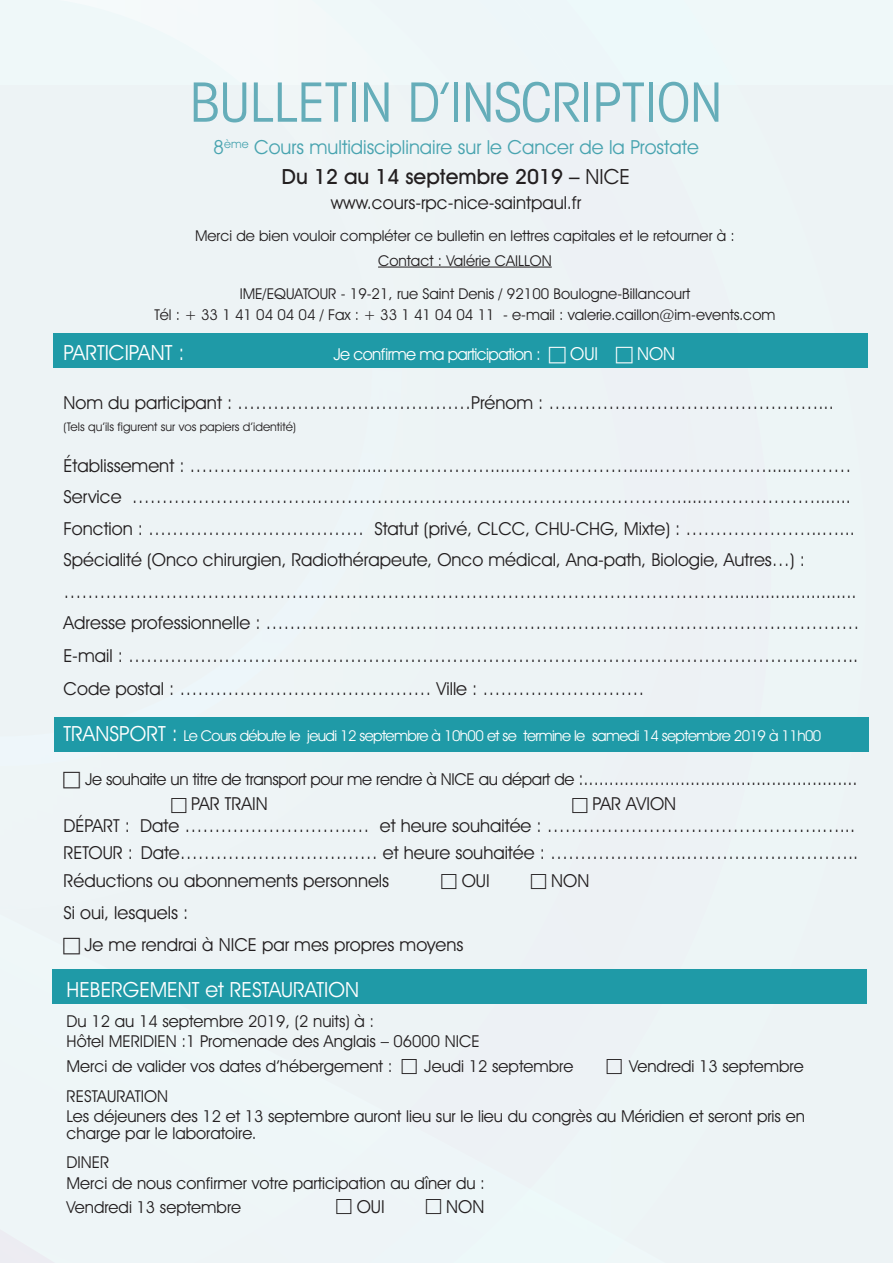
<style>
.page{position:relative;width:893px;height:1263px;background:#fff}
.page>*{position:absolute;margin:0;border:0;box-sizing:border-box;transform-origin:0 0}
.t1{font:condensed 54px "Avant Garde IT Cby BT";color:#65adb9}
.t2{font:21px "Avant Garde IT Cby BT";color:#fff}
.t3{font:500 21px "Avant Garde IT Cby BT";color:#231f20}
.t4{font:19.5px "Avant Garde IT Cby BT";color:#49a4b0}
.t5{font:18px/31.5px "Avant Garde IT Cby BT";color:#231f20}
.t6{font:18px "Avant Garde IT Cby BT";color:#fff}
.t7{font:16.5px/16.5px "Avant Garde IT Cby BT";color:#231f20}
.t8{font:16.5px "Avant Garde IT Cby BT";letter-spacing:-.02em;color:#231f20}
.t9{font:16.5px "Avant Garde IT Cby BT";letter-spacing:-.04em;color:#fff}
.t10{font:15px "Avant Garde IT Cby BT";color:#231f20}
.t11{font:15px "Avant Garde IT Cby BT";letter-spacing:-.04em;color:#fff}
.t12{font:12px "Avant Garde IT Cby BT";color:#231f20}
.s1{font-weight:400}
.s2{font-size:21px}
.s3{font-size:18px}
</style>
<div class="page">
<div style="left:0;top:0;width:372px;height:85px;background:#eff8f9"></div>
<div style="left:0;top:85px;width:893px;height:1178px;background:#edf3f5"></div>
<div style="left:0;top:668px;width:90px;height:595px;background:#eef5f7"></div>
<div style="left:54px;top:334px;width:814px;height:34px;background:#1f9aa7"></div>
<div style="left:54px;top:718px;width:814px;height:34px;background:#1f9aa7"></div>
<div style="left:52px;top:970px;width:814px;height:34px;background:#1f9aa7"></div>
<hr style="left:378px;top:267px;width:174px;height:1px;background:#231f20">
<svg style="left:64px;top:771px;width:16px;height:17px"></svg>
<svg style="left:172px;top:797px;width:15px;height:16px"></svg>
<svg style="left:572px;top:797px;width:15px;height:16px"></svg>
<svg style="left:442px;top:873px;width:15px;height:15px"></svg>
<svg style="left:531px;top:873px;width:15px;height:15px"></svg>
<svg style="left:64px;top:937px;width:16px;height:17px"></svg>
<svg style="left:402px;top:1059px;width:15px;height:15px"></svg>
<svg style="left:607px;top:1059px;width:15px;height:15px"></svg>
<svg style="left:337px;top:1199px;width:15px;height:15px"></svg>
<svg style="left:426px;top:1199px;width:15px;height:15px"></svg>
<p class="t1" style="left:190px;top:70px;width:534px">BULLETIN D’INSCRIPTION</p>
<p class="t4" style="left:213px;top:135px;width:487px">8<sup>ème</sup> Cours multidisciplinaire sur le Cancer de la Prostate</p>
<p class="t3" style="left:282px;top:164px;width:350px">Du 12 au 14 septembre 2019 – <span class="s1">NICE</span></p>
<p class="t5" style="left:331px;top:187px;width:252px">www.cours-rpc-nice-saintpaul.fr</p>
<p class="t10" style="left:195px;top:226px;width:541px">Merci de bien vouloir compléter ce bulletin en lettres capitales et le retourner à :</p>
<p class="t10" style="left:378px;top:251px;width:175px">Contact : Valérie CAILLON</p>
<p class="t10" style="left:240px;top:284px;width:452px">IME/EQUATOUR - 19-21, rue Saint Denis / 92100 Boulogne-Billancourt</p>
<p class="t10" style="left:154px;top:305px;width:623px">Tél : + 33 1 41 04 04 04 / Fax : + 33 1 41 04 04 11 - e-mail : valerie.caillon@im-events.com</p>
<p class="t2" style="left:64px;top:340px;width:122px">PARTICIPANT :</p>
<p class="t9" style="left:334px;top:344px;width:209px">Je confirme ma participation :</p>
<p class="t6" style="left:570px;top:343px;width:29px">OUI</p>
<p class="t6" style="left:637px;top:343px;width:40px">NON</p>
<p class="t5" style="left:64px;top:386px;width:772px">Nom du participant : …………………………………Prénom : ………………………………………...</p>
<p class="t12" style="left:64px;top:419px;width:234px">(Tels qu’ils figurent sur vos papiers d’identité)</p>
<p class="t5" style="left:64px;top:449px;width:789px">Établissement : ………………………......………………......………………......………………......………<br>Service ………………………….……………………………………………………......……………….......</p>
<p class="t5" style="left:64px;top:512px;width:793px">Fonction : ……………………………… Statut (privé, CLCC, CHU-CHG, Mixte) : …………………..…...</p>
<p class="t5" style="left:64px;top:544px;width:743px">Spécialité (Onco chirurgien, Radiothérapeute, Onco médical, Ana-path, Biologie, Autres…) :</p>
<p class="t5" style="left:64px;top:575px;width:794px">………………………………………………………………………………………………….........................</p>
<p class="t5" style="left:64px;top:607px;width:797px">Adresse professionnelle : ………………………………………………………………………………………</p>
<p class="t5" style="left:64px;top:640px;width:796px">E-mail : …………………………………………………………………………………………………………..</p>
<p class="t5" style="left:64px;top:673px;width:582px">Code postal : …………………………………… Ville : ………………………</p>
<p class="t11" style="left:64px;top:726px;width:759px"><span class="s2">TRANSPORT :</span> Le Cours débute le jeudi 12 septembre à 10h00 et se termine le samedi 14 septembre 2019 à 11h00</p>
<p class="t8" style="left:85px;top:769px;width:774px">Je souhaite un titre de transport pour me rendre à NICE au départ de <span class="s3">:......................................................</span></p>
<p class="t5" style="left:191px;top:787px;width:78px">PAR TRAIN</p>
<p class="t5" style="left:592px;top:787px;width:85px">PAR AVION</p>
<p class="t5" style="left:64px;top:810px;width:793px">DÉPART : Date ……………………….… et heure souhaitée : ……………………………………….…...</p>
<p class="t5" style="left:64px;top:837px;width:796px">RETOUR : Date…………………………… et heure souhaitée : …………………..………………………..</p>
<p class="t5" style="left:64px;top:865px;width:327px">Réductions ou abonnements personnels</p>
<p class="t5" style="left:462px;top:865px;width:29px">OUI</p>
<p class="t5" style="left:551px;top:865px;width:40px">NON</p>
<p class="t5" style="left:64px;top:897px;width:126px">Si oui, lesquels :</p>
<p class="t5" style="left:85px;top:928px;width:380px">Je me rendrai à NICE par mes propres moyens</p>
<p class="t2" style="left:67px;top:977px;width:294px">HEBERGEMENT et RESTAURATION</p>
<p class="t7" style="left:67px;top:1012px;width:309px">Du 12 au 14 septembre 2019, (2 nuits) à :</p>
<p class="t7" style="left:67px;top:1033px;width:415px">Hôtel MERIDIEN :1 Promenade des Anglais – 06000 NICE</p>
<p class="t7" style="left:67px;top:1058px;width:327px">Merci de valider vos dates d’hébergement :</p>
<p class="t7" style="left:424px;top:1058px;width:151px">Jeudi 12 septembre</p>
<p class="t7" style="left:629px;top:1058px;width:176px">Vendredi 13 septembre</p>
<p class="t7" style="left:67px;top:1087px;width:103px">RESTAURATION</p>
<p class="t7" style="left:67px;top:1108px;width:740px">Les déjeuners des 12 et 13 septembre auront lieu sur le lieu du congrès au Méridien et seront pris en charge par le laboratoire.</p>
<p class="t7" style="left:67px;top:1154px;width:44px">DINER</p>
<p class="t7" style="left:67px;top:1174px;width:420px">Merci de nous confirmer votre participation au dîner du :</p>
<p class="t7" style="left:67px;top:1198px;width:176px">Vendredi 13 septembre</p>
<p class="t5" style="left:357px;top:1190px;width:29px">OUI</p>
<p class="t5" style="left:446px;top:1190px;width:40px">NON</p>
</div>
